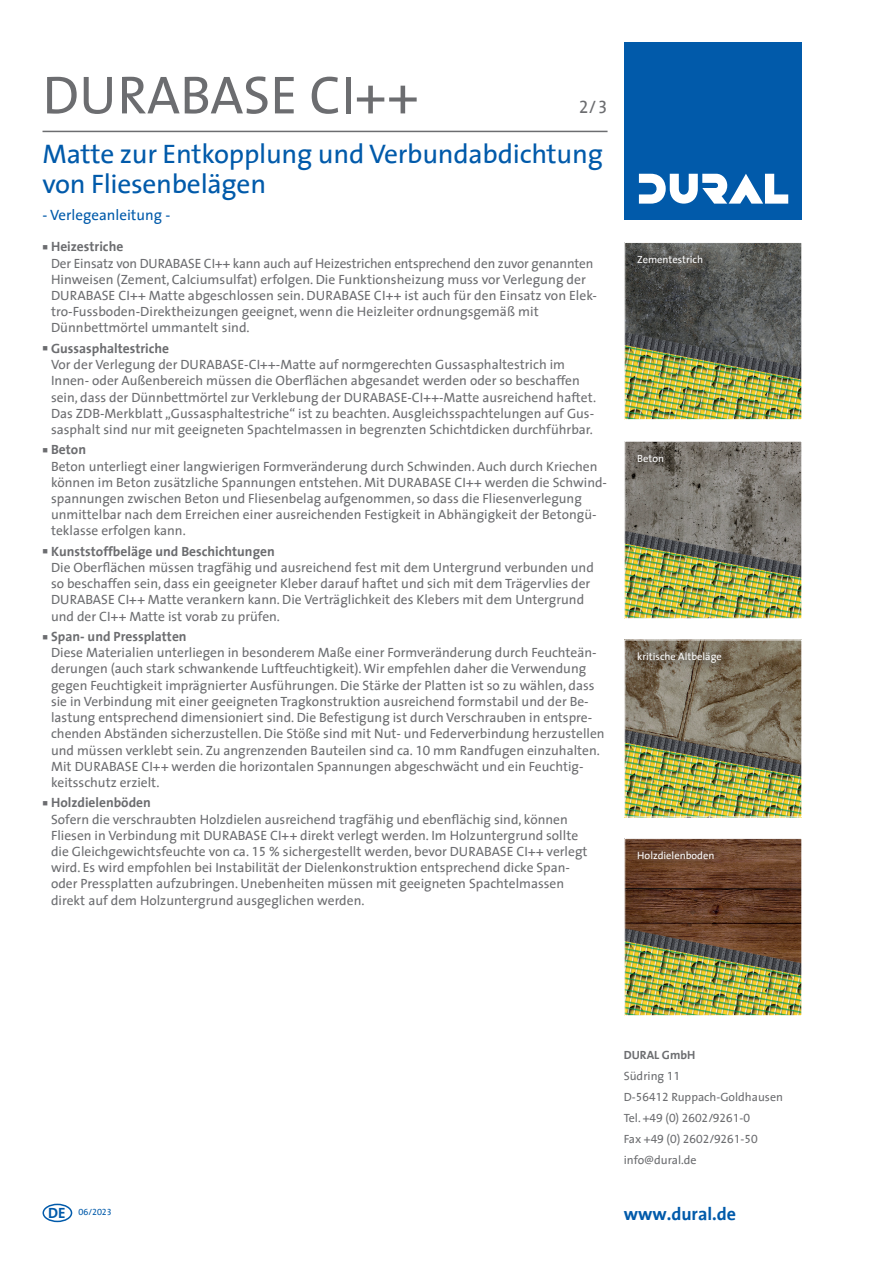
<style>
.page{position:relative;width:893px;height:1263px;background:#fff}
.page>*{position:absolute;margin:0;border:0;box-sizing:border-box;transform-origin:0 0}
.t1{font:54px "Dural The Sans";color:#6c6d70}
.t2{font:27px/30px "Dural The Sans";letter-spacing:-.01em;color:#015aaa}
.t3{font:700 18px "Dural The Sans";color:#015aaa}
.t4{font:18px "Dural The Sans";color:#6c6d70}
.t5{font:15px "Dural The Sans";color:#015aaa}
.t6{font:13.5px/16.2px "Dural The Sans";color:#6c6d70}
.t7{font:12px/21px "Dural The Sans";color:#6c6d70}
.t8{font:700 12px "Dural The Sans";color:#6c6d70}
.t9{font:10.5px "Dural The Sans";color:#fff}
.t10{font:9px "Dural The Sans";color:#015aaa}
.s1{font-weight:700}
.s2{font-weight:700;font-size:15px}
</style>
<div class="page">
<div style="left:43px;top:1204px;width:29px;height:18px;border:2px solid #015aaa;border-radius:50%"></div>
<div style="left:625px;top:43px;width:176px;height:177px;background:#015aaa"></div>
<svg style="left:639px;top:174px;width:149px;height:30px"></svg>
<hr style="left:43px;top:131px;width:565px;height:1px;background:#6c6d70">
<img style="left:627px;top:244px;width:173px;height:174px">
<div style="left:625px;top:242px;width:177px;height:178px;border:1px solid #fff"></div>
<img style="left:627px;top:642px;width:173px;height:173px">
<img style="left:627px;top:443px;width:173px;height:173px">
<div style="left:625px;top:441px;width:177px;height:177px;border:1px solid #fff"></div>
<img style="left:627px;top:840px;width:173px;height:174px">
<div style="left:625px;top:838px;width:177px;height:178px;border:1px solid #fff"></div>
<svg style="left:629px;top:246px;width:83px;height:27px;background:#525350"></svg>
<svg style="left:628px;top:445px;width:45px;height:26px"></svg>
<svg style="left:628px;top:644px;width:102px;height:28px;background:#736856"></svg>
<svg style="left:628px;top:843px;width:95px;height:25px;background:#6b442d"></svg>
<h1 class="t1" style="left:43px;top:50px;width:377px">DURABASE CI++</h1>
<h3 class="t4" style="left:579px;top:92px;width:30px">2/3</h3>
<h2 class="t2" style="left:43px;top:138px;width:562px">Matte zur Entkopplung und Verbundabdichtung von Fliesenbelägen</h2>
<p class="t5" style="left:43px;top:202px;width:129px">- Verlegeanleitung -</p>
<p class="t6" style="left:51px;top:238px;width:547px;text-indent:-9px">■ <span class="s1">Heizestriche<br></span>Der Einsatz von DURABASE CI++ kann auch auf Heizestrichen entsprechend den zuvor genannten Hinweisen (Zement, Calciumsulfat) erfolgen. Die Funktionsheizung muss vor Verlegung der DURABASE CI++ Matte abgeschlossen sein. DURABASE CI++ ist auch für den Einsatz von Elek&shy;tro-Fussboden-Direktheizungen geeignet, wenn die Heizleiter ordnungsgemäß mit Dünnbettmörtel ummantelt sind.</p>
<p class="t6" style="left:51px;top:340px;width:546px;text-indent:-9px">■ <span class="s1">Gussasphaltestriche<br></span>Vor der Verlegung der DURABASE-CI++-Matte auf normgerechten Gussasphaltestrich im Innen- oder Außenbereich müssen die Oberflächen abgesandet werden oder so beschaffen sein, dass der Dünnbettmörtel zur Verklebung der DURABASE-CI++-Matte ausreichend haftet.<br>Das ZDB-Merkblatt „Gussasphaltestriche“ ist zu beachten. Ausgleichsspachtelungen auf Gus&shy;sasphalt sind nur mit geeigneten Spachtelmassen in begrenzten Schichtdicken durchführbar.</p>
<p class="t6" style="left:51px;top:441px;width:557px;text-indent:-9px">■ <span class="s1">Beton<br></span>Beton unterliegt einer langwierigen Formveränderung durch Schwinden. Auch durch Kriechen können im Beton zusätzliche Spannungen entstehen. Mit DURABASE CI++ werden die Schwind&shy;spannungen zwischen Beton und Fliesenbelag aufgenommen, so dass die Fliesenverlegung unmittelbar nach dem Erreichen einer ausreichenden Festigkeit in Abhängigkeit der Betongü&shy;teklasse erfolgen kann.</p>
<p class="t6" style="left:51px;top:543px;width:544px;text-indent:-9px">■ <span class="s1">Kunststoffbeläge und Beschichtungen<br></span>Die Oberflächen müssen tragfähig und ausreichend fest mit dem Untergrund verbunden und so beschaffen sein, dass ein geeigneter Kleber darauf haftet und sich mit dem Trägervlies der DURABASE CI++ Matte verankern kann. Die Verträglichkeit des Klebers mit dem Untergrund und der CI++ Matte ist vorab zu prüfen.</p>
<p class="t6" style="left:51px;top:628px;width:555px;text-indent:-9px">■ <span class="s1">Span- und Pressplatten<br></span>Diese Materialien unterliegen in besonderem Maße einer Formveränderung durch Feuchteän&shy;derungen (auch stark schwankende Luftfeuchtigkeit). Wir empfehlen daher die Verwendung gegen Feuchtigkeit imprägnierter Ausführungen. Die Stärke der Platten ist so zu wählen, dass sie in Verbindung mit einer geeigneten Tragkonstruktion ausreichend formstabil und der Be&shy;lastung entsprechend dimensioniert sind. Die Befestigung ist durch Verschrauben in entspre&shy;chenden Abständen sicherzustellen. Die Stöße sind mit Nut- und Federverbindung herzustellen und müssen verklebt sein. Zu angrenzenden Bauteilen sind ca. 10 mm Randfugen einzuhalten.<br>Mit DURABASE CI++ werden die horizontalen Spannungen abgeschwächt und ein Feuchtig&shy;keitsschutz erzielt.</p>
<p class="t6" style="left:51px;top:794px;width:538px;text-indent:-9px">■ <span class="s1">Holzdielenböden<br></span>Sofern die verschraubten Holzdielen ausreichend tragfähig und ebenflächig sind, können Fliesen in Verbindung mit DURABASE CI++ direkt verlegt werden. Im Holzuntergrund sollte die Gleichgewichtsfeuchte von ca. 15 % sichergestellt werden, bevor DURABASE CI++ verlegt wird. Es wird empfohlen bei Instabilität der Dielenkonstruktion entsprechend dicke Span&shy;oder Pressplatten aufzubringen. Unebenheiten müssen mit geeigneten Spachtelmassen direkt auf dem Holzuntergrund ausgeglichen werden.</p>
<p class="t9" style="left:637px;top:250px;width:67px">Zementestrich</p>
<p class="t9" style="left:637px;top:449px;width:28px">Beton</p>
<p class="t9" style="left:637px;top:648px;width:86px">kritische Altbeläge</p>
<p class="t9" style="left:637px;top:846px;width:79px">Holzdielenboden</p>
<p class="t10" style="left:48px;top:1204px;width:65px"><span class="s2">DE</span> 06/2023</p>
<p class="t8" style="left:624px;top:1045px;width:73px">DURAL GmbH</p>
<p class="t7" style="left:624px;top:1065px;width:161px">Südring 11<br>D-56412 Ruppach-Goldhausen<br>Tel. +49 (0) 2602/9261-0<br>Fax +49 (0) 2602/9261-50 info@dural.de</p>
<h3 class="t3" style="left:624px;top:1199px;width:114px">www.dural.de</h3>
</div>
